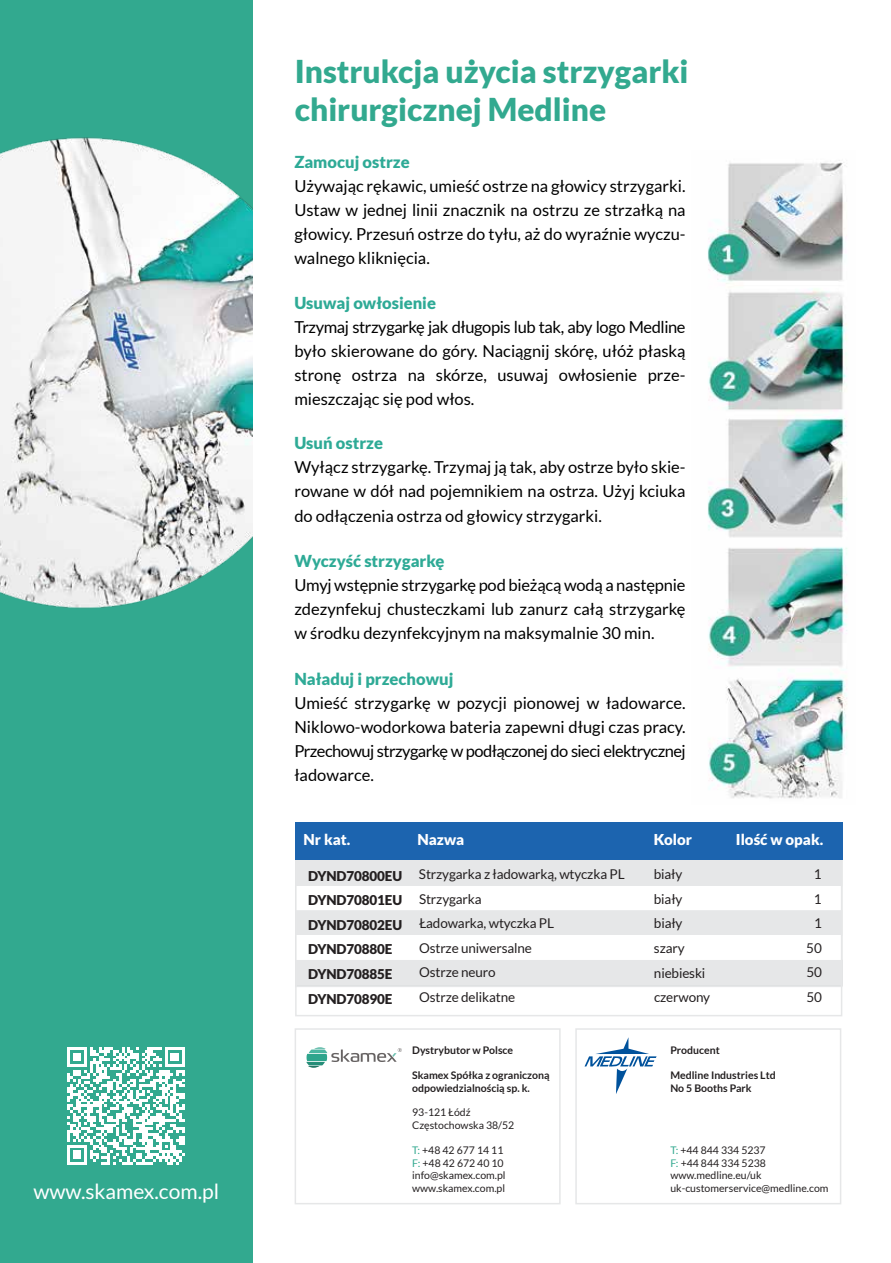
<style>
.page{position:relative;width:891px;height:1263px;background:#fff}
.page>*{position:absolute;margin:0;border:0;box-sizing:border-box;transform-origin:0 0}
.t1{font:900 31.5px/37.8px "Lato";color:#32a98f}
.t2{font:21px "Lato";color:#fff}
.t3{font:16.5px/24px "Lato";color:#000;text-align:justify}
.t4{font:900 16.5px "Lato";color:#2eaa96}
.t5{font:900 15px "Lato";color:#fff}
.t6{font:13.5px/24.6px "Lato";letter-spacing:-.01em;color:#231f20}
.t7{font:900 13.5px/24.6px "Lato";letter-spacing:-.01em;color:#231f20}
.t8{font:10.5px/12.6px "Lato";color:#231f20}
.t9{font:700 10.5px/12.6px "Lato";color:#231f20}
.s1{color:#32a98f}
</style>
<div class="page">
<div style="left:0;top:0;width:253px;height:1263px;background:#32a98f"></div>
<img style="left:0;top:137px;width:253px;height:471px">
<img style="left:707px;top:162px;width:140px;height:637px">
<div style="left:294px;top:1028px;width:266px;height:176px;border:2px solid #e6e7e8"></div>
<div style="left:575px;top:1028px;width:266px;height:176px;border:2px solid #e6e7e8"></div>
<svg style="left:306px;top:1047px;width:95px;height:21px"></svg>
<svg style="left:67px;top:1047px;width:118px;height:118px"></svg>
<svg style="left:584px;top:1037px;width:72px;height:57px"></svg>
<div style="left:295px;top:960px;width:547px;height:56px;border:2px solid #e6e7e8"></div>
<div style="left:295px;top:859px;width:547px;height:27px;background:#e6e7e8"></div>
<div style="left:295px;top:910px;width:547px;height:26px;background:#e6e7e8;border:2px solid #e6e7e8"></div>
<div style="left:295px;top:960px;width:547px;height:25px;background:#e6e7e8"></div>
<div style="left:295px;top:859px;width:547px;height:128px;border:2px solid #e6e7e8"></div>
<div style="left:295px;top:822px;width:432px;height:38px;background:#1c64af"></div>
<div style="left:721px;top:822px;width:121px;height:38px;background:#1c64af"></div>
<p class="t2" style="left:33px;top:1180px;width:187px">www.skamex.com.pl</p>
<h1 class="t1" style="left:295px;top:52px;width:395px">Instrukcja użycia strzygarki chirurgicznej Medline</h1>
<p class="t4" style="left:294px;top:152px;width:117px">Zamocuj ostrze</p>
<p class="t3" style="left:294px;top:174px;width:393px">Używając rękawic, umieść ostrze na głowicy strzygarki.<br>Ustaw w jednej linii znacznik na ostrzu ze strzałką na głowicy. Przesuń ostrze do tyłu, aż do wyraźnie wyczu&shy;walnego kliknięcia.</p>
<p class="t4" style="left:294px;top:293px;width:143px">Usuwaj owłosienie</p>
<p class="t3" style="left:294px;top:315px;width:393px">Trzymaj strzygarkę jak długopis lub tak, aby logo Medline było skierowane do góry. Naciągnij skórę, ułóż płaską stronę ostrza na skórze, usuwaj owłosienie prze&shy;mieszczając się pod włos.</p>
<p class="t4" style="left:294px;top:434px;width:90px">Usuń ostrze</p>
<p class="t3" style="left:294px;top:455px;width:393px">Wyłącz strzygarkę. Trzymaj ją tak, aby ostrze było skie&shy;rowane w dół nad pojemnikiem na ostrza. Użyj kciuka do odłączenia ostrza od głowicy strzygarki.</p>
<p class="t4" style="left:294px;top:551px;width:151px">Wyczyść strzygarkę</p>
<p class="t3" style="left:294px;top:572px;width:393px">Umyj wstępnie strzygarkę pod bieżącą wodą a następnie zdezynfekuj chusteczkami lub zanurz całą strzygarkę w środku dezynfekcyjnym na maksymalnie 30 min.</p>
<p class="t4" style="left:294px;top:669px;width:161px">Naładuj i przechowuj</p>
<p class="t3" style="left:294px;top:691px;width:393px">Umieść strzygarkę w pozycji pionowej w ładowarce.<br>Niklowo-wodorkowa bateria zapewni długi czas pracy.<br>Przechowuj strzygarkę w podłączonej do sieci elektrycznej ładowarce.</p>
<p class="t5" style="left:303px;top:831px;width:48px">Nr kat.</p>
<p class="t5" style="left:417px;top:831px;width:48px">Nazwa</p>
<p class="t5" style="left:653px;top:831px;width:40px">Kolor</p>
<p class="t5" style="left:735px;top:831px;width:89px">Ilość w opak.</p>
<p class="t7" style="left:308px;top:863px;width:96px">DYND70800EU<br>DYND70801EU<br>DYND70802EU<br>DYND70880E<br>DYND70885E<br>DYND70890E</p>
<p class="t6" style="left:419px;top:862px;width:207px">Strzygarka z ładowarką, wtyczka PL<br>Strzygarka<br>Ładowarka, wtyczka PL<br>Ostrze uniwersalne<br>Ostrze neuro<br>Ostrze delikatne</p>
<p class="t6" style="left:653px;top:862px;width:58px">biały biały biały szary niebieski czerwony</p>
<p class="t6" style="left:806px;top:862px;width:17px;text-align:center">1<br>1<br>1<br>50<br>50<br>50</p>
<p class="t9" style="left:412px;top:1044px;width:103px">Dystrybutor w Polsce</p>
<p class="t9" style="left:412px;top:1069px;width:139px">Skamex Spółka z ograniczoną odpowiedzialnością sp. k.</p>
<p class="t8" style="left:412px;top:1106px;width:104px">93-121 Łódź<br>Częstochowska 38/52</p>
<p class="t8" style="left:412px;top:1144px;width:95px"><span class="s1">T:</span> +48 42 677 14 11<br><span class="s1">F:</span> +48 42 672 40 10 info@skamex.com.pl www.skamex.com.pl</p>
<p class="t9" style="left:670px;top:1044px;width:51px">Producent</p>
<p class="t9" style="left:670px;top:1069px;width:107px">Medline Industries Ltd<br>No 5 Booths Park</p>
<p class="t8" style="left:670px;top:1144px;width:160px"><span class="s1">T:</span> +44 844 334 5237<br><span class="s1">F:</span> +44 844 334 5238 www.medline.eu/uk uk-customerservice@medline.com</p>
</div>
